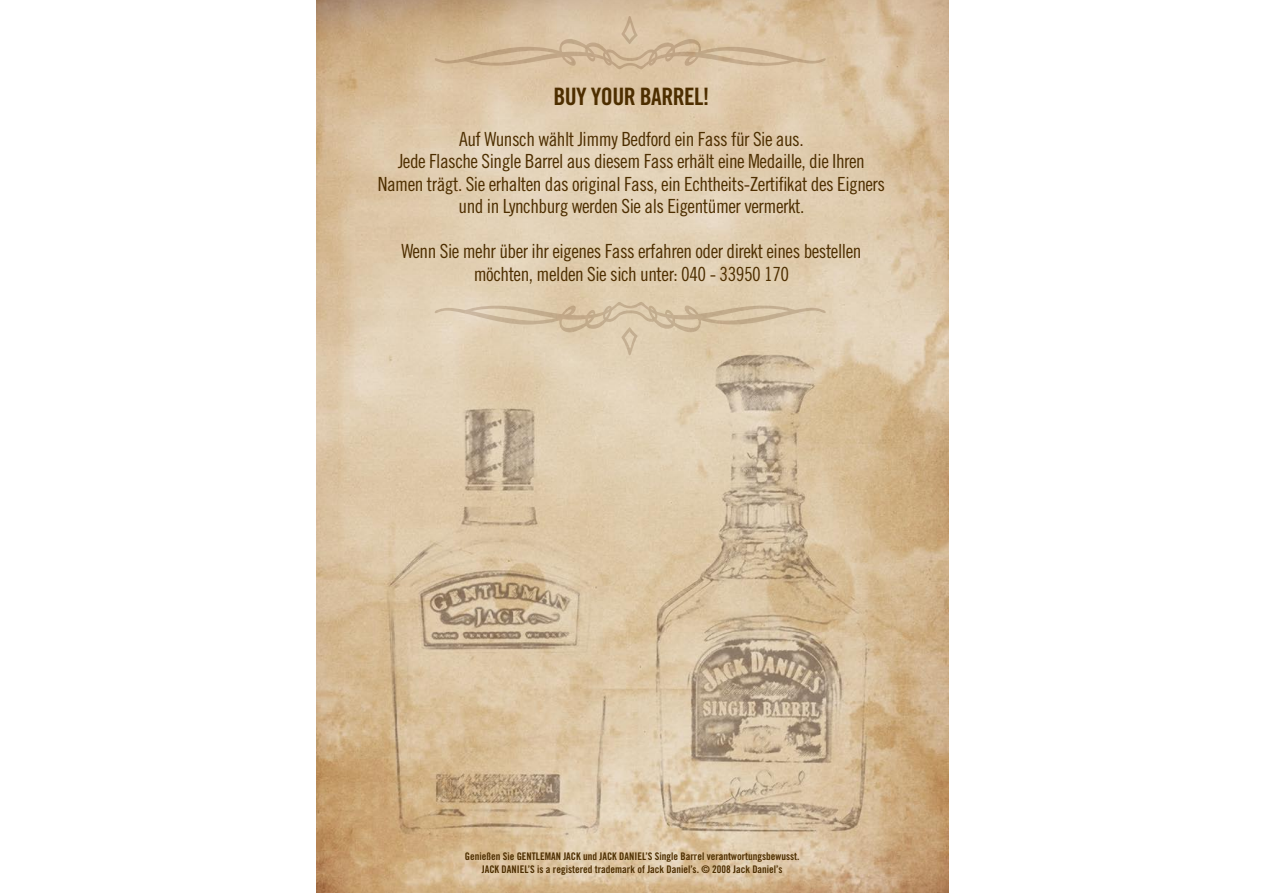
<style>
.page{position:relative;width:1263px;height:893px;background:#fff}
.page>*{position:absolute;margin:0;border:0;box-sizing:border-box;transform-origin:0 0}
.t1{font:24px "Trade Gothic LT Std Bd Cn 20";letter-spacing:-.025em;color:#4d2e00}
.t2{font:19.5px "Trade Gothic LT Std Cn 18";letter-spacing:-.025em;color:#4d2e00}
.t3{font:10.5px "Trade Gothic LT Std Bd Cn 20";color:#4d2e00}
</style>
<div class="page">
<img style="left:317px;top:0;width:631px;height:893px">
<svg style="left:434px;top:16px;width:392px;height:54px"></svg>
<svg style="left:434px;top:302px;width:392px;height:53px"></svg>
<p class="t1" style="left:553px;top:82px;width:158px">BUY YOUR BARREL!</p>
<p class="t2" style="left:459px;top:127px;width:346px">Auf Wunsch wählt Jimmy Bedford ein Fass für Sie aus.</p>
<p class="t2" style="left:398px;top:150px;width:468px">Jede Flasche Single Barrel aus diesem Fass erhält eine Medaille, die Ihren</p>
<p class="t2" style="left:378px;top:172px;width:509px">Namen trägt. Sie erhalten das original Fass, ein Echtheits-Zertifikat des Eigners</p>
<p class="t2" style="left:458px;top:195px;width:347px">und in Lynchburg werden Sie als Eigentümer vermerkt.</p>
<p class="t2" style="left:401px;top:240px;width:461px">Wenn Sie mehr über ihr eigenes Fass erfahren oder direkt eines bestellen</p>
<p class="t2" style="left:474px;top:262px;width:317px">möchten, melden Sie sich unter: 040 - 33950 170</p>
<p class="t3" style="left:465px;top:850px;width:336px">Genießen Sie GENTLEMAN JACK und JACK DANIEL’S Single Barrel verantwortungsbewusst.</p>
<p class="t3" style="left:482px;top:863px;width:302px">JACK DANIEL’S is a registered trademark of Jack Daniel’s. © 2008 Jack Daniel’s</p>
</div>
